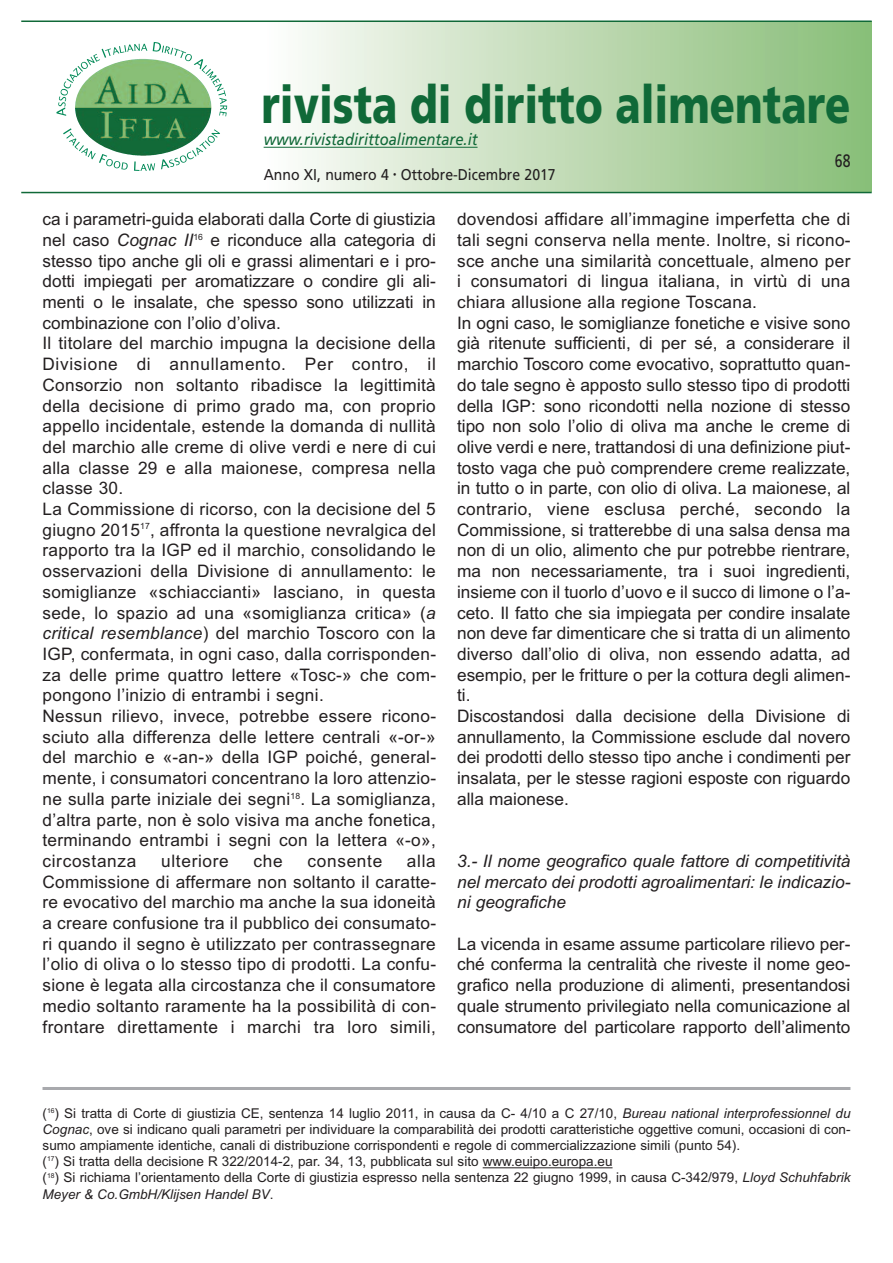
<style>
.page{position:relative;width:893px;height:1263px;background:#fff}
.page>*{position:absolute;margin:0;border:0;box-sizing:border-box;transform-origin:0 0}
.t1{font:900 52.5px "Frutiger";color:#106938;scale:.79 1}
.t2{font:18px "Frutiger";color:#231f20;scale:.78 1}
.t3{font:17.25px/20.7px "Arial";letter-spacing:.015em;color:#231f20}
.t4{font:italic 17.25px/20.7px "Arial";color:#231f20;text-align:justify}
.t5{font:17.25px "Arial";letter-spacing:.04em;color:#231f20}
.t6{font:italic 16.5px "Frutiger";color:#106938;scale:.9 1}
.t7{font:15.6px "Frutiger";color:#231f20;scale:.9 1}
.t8{font:13.5px/16.2px "Arial";color:#231f20}
.s1{font-style:italic}
</style>
<div class="page">
<div style="left:264px;top:21px;width:608px;height:170px;background:linear-gradient(to right,#fdfcfa,#87bc76)"></div>
<hr style="left:21px;top:21px;width:851px;height:1px;background:#106938">
<hr style="left:21px;top:192px;width:851px;height:1px;background:#106938">
<hr style="left:264px;top:147px;width:214px;height:1px;background:#106938">
<hr style="left:43px;top:1087px;width:807px;height:3px;background:#a8a9ad">
<hr style="left:483px;top:1167px;width:129px;height:1px;background:#231f20">
<img style="left:147px;top:59px;width:6px;height:37px">
<svg style="left:63px;top:128px;width:65px;height:42px"></svg>
<svg style="left:134px;top:161px;width:21px;height:10px"></svg>
<svg style="left:161px;top:129px;width:59px;height:40px"></svg>
<svg style="left:56px;top:44px;width:91px;height:72px"></svg>
<svg style="left:153px;top:42px;width:74px;height:74px"></svg>
<h1 class="t1" style="left:262px;top:84px;width:747px">rivista di diritto alimentare</h1>
<p class="t6" style="left:264px;top:133px;width:239px">www.rivistadirittoalimentare.it</p>
<p class="t7" style="left:264px;top:168px;width:326px">Anno XI, numero 4 <sup>•</sup> Ottobre-Dicembre 2017</p>
<p class="t2" style="left:835px;top:153px;width:22px">68</p>
<p class="t3" style="left:43px;top:209px;width:395px">ca i parametri-guida elaborati dalla Corte di giustizia nel caso <span class="s1">Cognac II</span><sup>16</sup> e riconduce alla categoria di stesso tipo anche gli oli e grassi alimentari e i pro&shy;dotti impiegati per aromatizzare o condire gli ali&shy;menti o le insalate, che spesso sono utilizzati in combinazione con l’olio d’oliva.<br>Il titolare del marchio impugna la decisione della Divisione di annullamento. Per contro, il Consorzio non soltanto ribadisce la legittimità della decisione di primo grado ma, con proprio appello incidentale, estende la domanda di nullità del marchio alle creme di olive verdi e nere di cui alla classe 29 e alla maionese, compresa nella classe 30.<br>La Commissione di ricorso, con la decisione del 5 giugno 2015<sup>17</sup>, affronta la questione nevralgica del rapporto tra la IGP ed il marchio, consolidando le osservazioni della Divisione di annullamento: le somiglianze «schiaccianti» lasciano, in questa sede, lo spazio ad una «somiglianza critica» (<span class="s1">a critical resemblance</span>) del marchio Toscoro con la IGP, confermata, in ogni caso, dalla corrisponden&shy;za delle prime quattro lettere «Tosc-» che com&shy;pongono l’inizio di entrambi i segni.<br>Nessun rilievo, invece, potrebbe essere ricono&shy;sciuto alla differenza delle lettere centrali «-or-» del marchio e «-an-» della IGP poiché, general&shy;mente, i consumatori concentrano la loro attenzio&shy;ne sulla parte iniziale dei segni<sup>18</sup>. La somiglianza, d’altra parte, non è solo visiva ma anche fonetica, terminando entrambi i segni con la lettera «-o», circostanza</p>
<p class="t3" style="left:42px;top:851px;width:395px;text-align:justify;text-indent:364px">alla Commissione di affermare non soltanto il caratte&shy;re evocativo del marchio ma anche la sua idoneità a creare confusione tra il pubblico dei consumato&shy;ri quando il segno è utilizzato per contrassegnare l’olio di oliva o lo stesso tipo di prodotti. La confu&shy;sione è legata alla circostanza che il consumatore medio soltanto raramente ha la possibilità di con&shy;frontare direttamente i marchi tra loro simili,</p>
<p class="t3" style="left:161px;top:851px;width:69px">ulteriore</p>
<p class="t3" style="left:254px;top:851px;width:31px">che</p>
<p class="t5" style="left:308px;top:851px;width:76px">consente</p>
<p class="t3" style="left:457px;top:209px;width:395px">dovendosi affidare all’immagine imperfetta che di tali segni conserva nella mente. Inoltre, si ricono&shy;sce anche una similarità concettuale, almeno per i consumatori di lingua italiana, in virtù di una chiara allusione alla regione Toscana.<br>In ogni caso, le somiglianze fonetiche e visive sono già ritenute sufficienti, di per sé, a considerare il marchio Toscoro come evocativo, soprattutto quan&shy;do tale segno è apposto sullo stesso tipo di prodotti della IGP: sono ricondotti nella nozione di stesso tipo non solo l’olio di oliva ma anche le creme di olive verdi e nere, trattandosi di una definizione piut&shy;tosto vaga che può comprendere creme realizzate, in tutto o in parte, con olio di oliva. La maionese, al contrario, viene esclusa perché, secondo la Commissione, si tratterebbe di una salsa densa ma non di un olio, alimento che pur potrebbe rientrare, ma non necessariamente, tra i suoi ingredienti, insieme con il tuorlo d’uovo e il succo di limone o l’a&shy;ceto. Il fatto che sia impiegata per condire insalate non deve far dimenticare che si tratta di un alimento diverso dall’olio di oliva, non essendo adatta, ad esempio, per le fritture o per la cottura degli alimen&shy;ti.<br>Discostandosi dalla decisione della Divisione di annullamento, la Commissione esclude dal novero dei prodotti dello stesso tipo anche i condimenti per insalata, per le stesse ragioni esposte con riguardo alla maionese.</p>
<p class="t4" style="left:457px;top:851px;width:395px">3.- Il nome geografico quale fattore di competitività nel mercato dei prodotti agroalimentari: le indicazio&shy;ni geografiche</p>
<p class="t3" style="left:457px;top:933px;width:395px;text-align:justify">La vicenda in esame assume particolare rilievo per&shy;ché conferma la centralità che riveste il nome geo&shy;grafico nella produzione di alimenti, presentandosi quale strumento privilegiato nella comunicazione al consumatore del particolare rapporto dell’alimento</p>
<p class="t8" style="left:43px;top:1105px;width:809px">(<sup>16</sup>) Si tratta di Corte di giustizia Ce, sentenza 14 luglio 2011, in causa da C- 4/10 a C 27/10, <span class="s1">Bureau national interprofessionnel du Cognac</span>, ove si indicano quali parametri per individuare la comparabilità dei prodotti caratteristiche oggettive comuni, occasioni di con&shy;sumo ampiamente identiche, canali di distribuzione corrispondenti e regole di commercializzazione simili (punto 54).<br>(<sup>17</sup>) Si tratta della decisione r 322/2014-2, par. 34, 13, pubblicata sul sito www.euipo.europa.eu<br>(<sup>18</sup>) Si richiama l’orientamento della Corte di giustizia espresso nella sentenza 22 giugno 1999, in causa C-342/979, <span class="s1">Lloyd Schuhfabrik Meyer &amp; Co.GmbH/Klijsen Handel BV</span>.</p>
</div>
